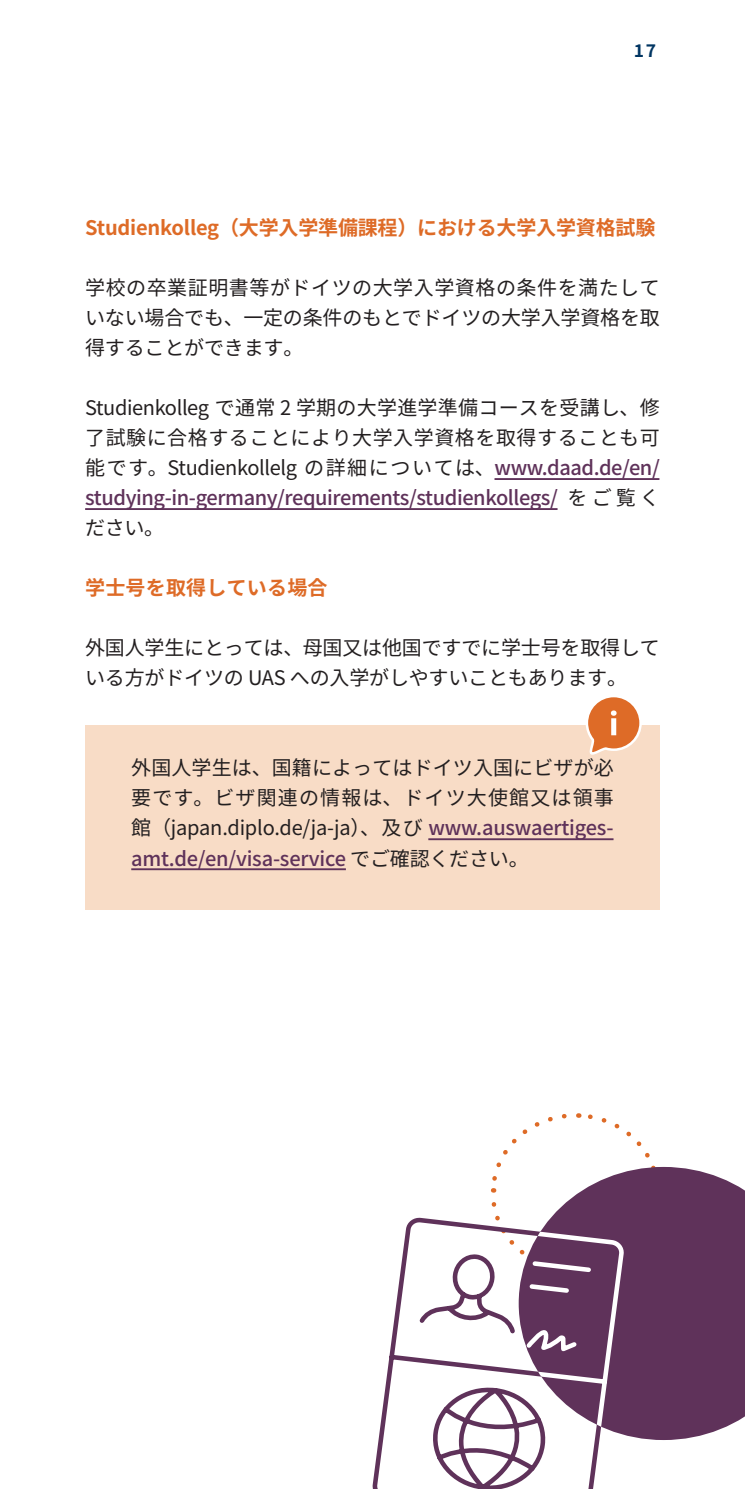
<style>
.page{position:relative;width:745px;height:1489px;background:#fff}
.page>*{position:absolute;margin:0;border:0;box-sizing:border-box;transform-origin:0 0}
.t1{font:20px/30px "Source Han Sans JP";letter-spacing:-.01em;color:#231f20;text-align:justify}
.t2{font:700 20px "Source Han Sans JP";letter-spacing:-.01em;color:#de6b27}
.t3{font:700 20px "Source Han Sans JP";letter-spacing:.01em;color:#de6b27}
.t4{font:700 17.5px "Source Han Sans JP";color:#003562}
.s1{font-weight:500;color:#5f325a}
</style>
<div class="page">
<div style="left:85px;top:725px;width:574px;height:184px;background:#f8dcc6"></div>
<hr style="left:494px;top:478px;width:165px;height:2px;background:#5f325a">
<hr style="left:85px;top:508px;width:472px;height:2px;background:#5f325a">
<hr style="left:428px;top:838px;width:185px;height:2px;background:#5f325a">
<hr style="left:131px;top:868px;width:214px;height:2px;background:#5f325a">
<svg style="left:372px;top:1217px;width:228px;height:271px"></svg>
<div style="left:664px;top:1166px;width:80px;height:273px;background:#5f325a"></div>
<svg style="left:485px;top:1113px;width:179px;height:326px"></svg>
<svg style="left:585px;top:697px;width:57px;height:58px"></svg>
<p class="t4" style="left:633px;top:40px;width:24px">17</p>
<p class="t2" style="left:85px;top:216px;width:571px">Studienkolleg（大学入学準備課程）における大学入学資格試験</p>
<p class="t1" style="left:85px;top:273px;width:576px">学校の卒業証明書等がドイツの大学入学資格の条件を満たしていない場合でも、一定の条件のもとでドイツの大学入学資格を取得することができます。</p>
<p class="t1" style="left:85px;top:393px;width:576px">Studienkolleg で通常 2 学期の大学進学準備コースを受講し、修了試験に合格することにより大学入学資格を取得することも可能です。Studienkollelg の詳細については、<span class="s1">www.daad.de/en/ studying-in-germany/requirements/studienkollegs/</span> をご覧ください。</p>
<p class="t3" style="left:85px;top:576px;width:244px">学士号を取得している場合</p>
<p class="t1" style="left:85px;top:633px;width:576px">外国人学生にとっては、母国又は他国ですでに学士号を取得している方がドイツの UAS への入学がしやすいこともあります。</p>
<p class="t1" style="left:131px;top:753px;width:484px">外国人学生は、国籍によってはドイツ入国にビザが必要です。ビザ関連の情報は、ドイツ大使館又は領事館（japan.diplo.de/ja-ja）、及び <span class="s1">www.auswaertiges&shy;amt.de/en/visa-service</span> でご確認ください。</p>
</div>
